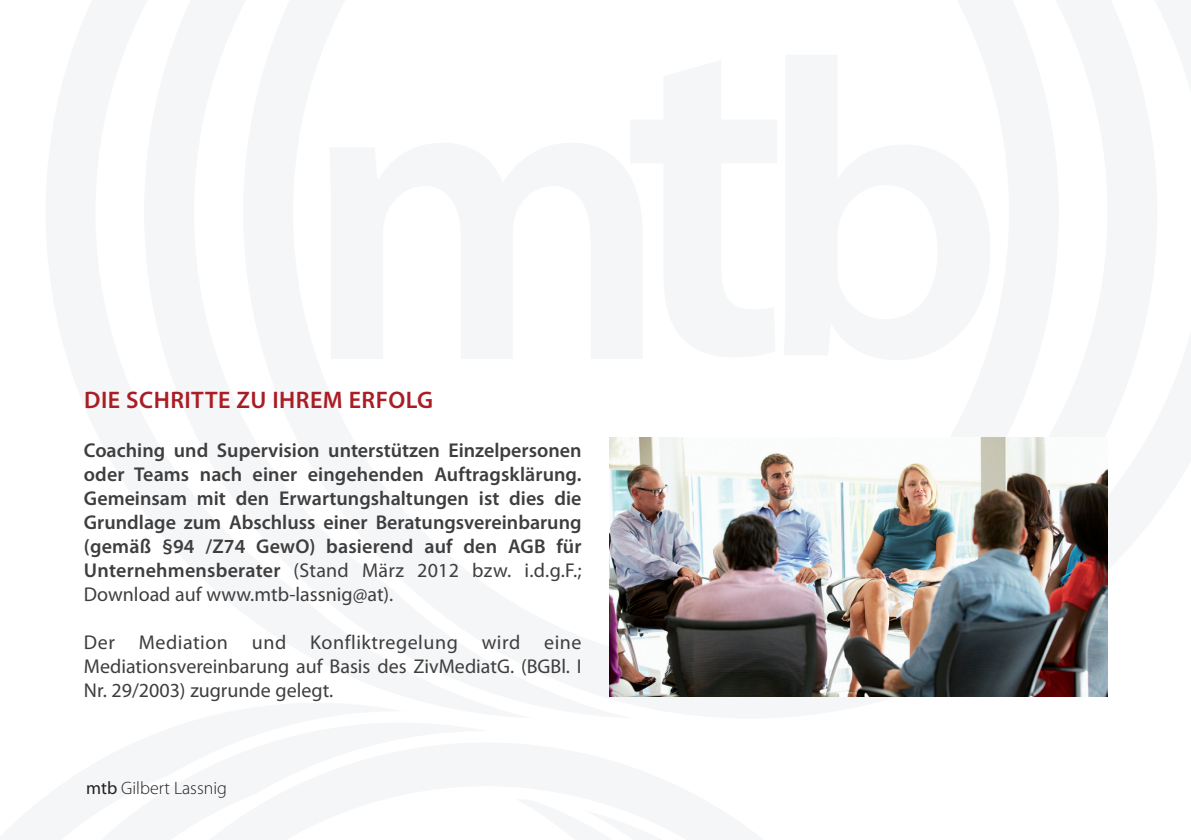
<style>
.page{position:relative;width:1191px;height:840px;background:#fff}
.page>*{position:absolute;margin:0;border:0;box-sizing:border-box;transform-origin:0 0}
.t1{font:600 24px "Myriad Pro";letter-spacing:.02em;color:#aa1d24}
.t2{font:600 20px/24px "Myriad Pro";letter-spacing:.005em;color:#3e3e3f;text-align:justify}
.t3{font:20px/24px "Myriad Pro";color:#3e3e3f;text-align:justify}
.t4{font:300 18px "Myriad Pro";color:#231f20}
.s1{font-weight:400}
</style>
<div class="page">
<img style="left:609px;top:437px;width:498px;height:259px">
<p class="t1" style="left:84px;top:385px;width:350px">Die Schritte zu Ihrem Erfolg</p>
<p class="t2" style="left:84px;top:437px;width:499px">Coaching und Supervision unterstützen Einzelpersonen oder Teams nach einer eingehenden Auftragsklärung.<br>Gemeinsam mit den Erwartungshaltungen ist dies die Grundlage zum Abschluss einer Beratungsvereinbarung (gemäß §94 /Z74 GewO) basierend auf den AG B für Unternehmensberater <span class="s1">(Stand März 2012 bzw. i.d.g.F.; Download auf www.mtb-lassnig@at).</span></p>
<p class="t3" style="left:84px;top:629px;width:499px">Der Mediation und Konfliktregelung wird eine Mediationsvereinbarung auf Basis des ZivMediatG. (BGBl. I Nr. 29/2003) zugrunde gelegt.</p>
<p class="t4" style="left:86px;top:776px;width:142px"><span class="s1">mtb</span> Gilbert Lassnig</p>
</div>
